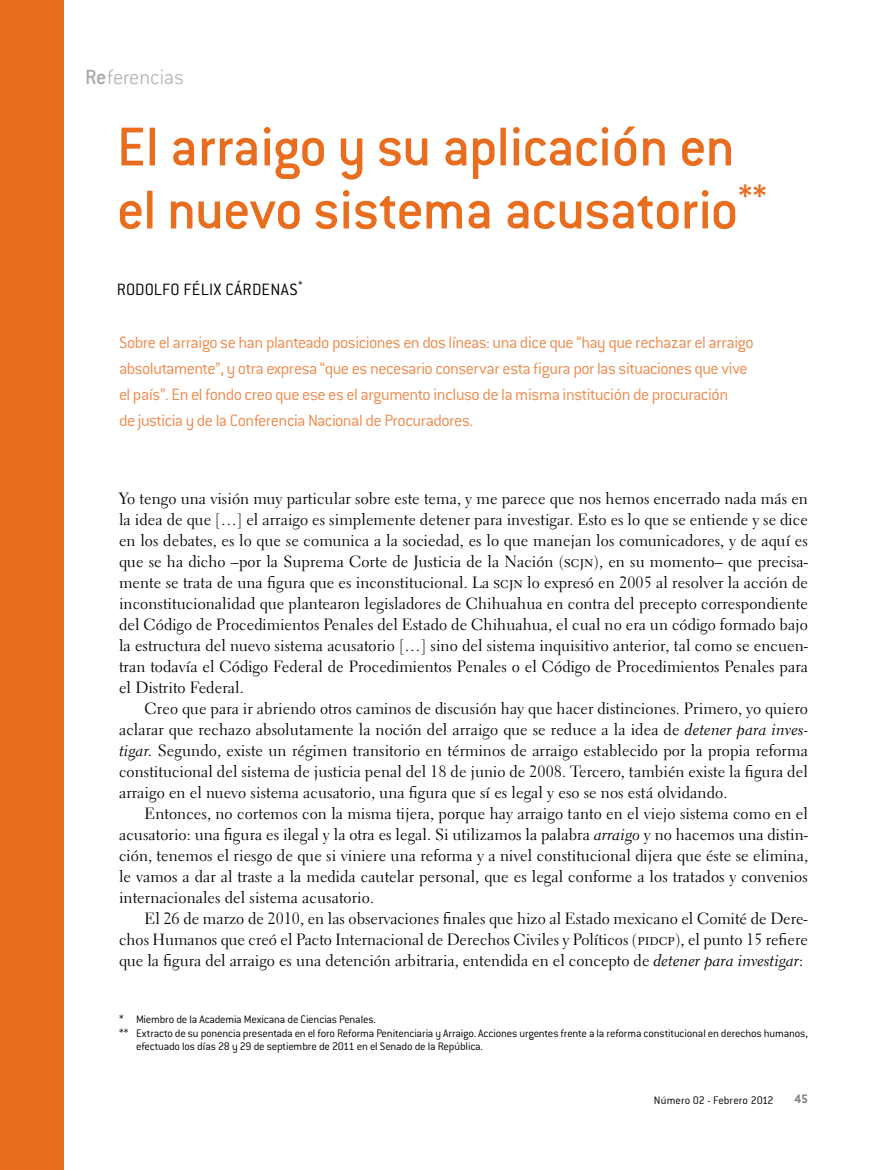
<style>
.page{position:relative;width:893px;height:1170px;background:#fff}
.page>*{position:absolute;margin:0;border:0;box-sizing:border-box;transform-origin:0 0}
.t1{font:500 60px/63px "Conduit ITC Std";letter-spacing:-.005em;color:#e86d1f}
.t2{font:200 22.5px "Conduit ITC Std";color:#a7a9ac}
.t3{font:300 18px/26.2px "Conduit ITC Std";letter-spacing:-.03em;color:#ed8a4c}
.t4{font:300 18px "Conduit ITC Std";letter-spacing:.01em;color:#000}
.t5{font:16.2px/21px "Electra LT Std";letter-spacing:.005em;color:#000;text-align:justify}
.t6{font:700 13.5px "Conduit ITC Std";color:#808285}
.t7{font:300 12px "Conduit ITC Std";letter-spacing:-.015em;color:#000}
.s1{font-weight:500}
.s2{font-family:"Electra LT Std Cursive"}
</style>
<div class="page">
<div style="left:0;top:0;width:64px;height:1169px;background:#e86d1f"></div>
<h2 class="t2" style="left:85px;top:63px;width:100px"><span class="s1">re</span>ferencias</h2>
<h1 class="t1" style="left:117px;top:113px;width:651px">El arraigo y su aplicación en el nuevo sistema acusatorio<sup>**</sup></h1>
<p class="t4" style="left:117px;top:278px;width:187px">RODOLFO FÉLIX CÁRDENAS<sup>*</sup></p>
<p class="t3" style="left:119px;top:328px;width:636px">Sobre el arraigo se han planteado posiciones en dos líneas: una dice que “hay que rechazar el arraigo absolutamente”, y otra expresa “que es necesario conservar esta figura por las situaciones que vive el país”. En el fondo creo que ese es el argumento incluso de la misma institución de procuración<br>de justicia y de la Conferencia Nacional de Procuradores.</p>
<p class="t5" style="left:119px;top:488px;width:690px">Yo tengo una visión muy particular sobre este tema, y me parece que nos hemos encerrado nada más en la idea de que […] el arraigo es simplemente detener para investigar. Esto es lo que se entiende y se dice en los debates, es lo que se comunica a la sociedad, es lo que manejan los comunicadores, y de aquí es que se ha dicho –por la Suprema Corte de Justicia de la Nación (scjn), en su momento– que precisa&shy;mente se trata de una figura que es inconstitucional. La scjn lo expresó en 2005 al resolver la acción de inconstitucionalidad que plantearon legisladores de Chihuahua en contra del precepto correspondiente del Código de Procedimientos Penales del Estado de Chihuahua, el cual no era un código formado bajo la estructura del nuevo sistema acusatorio […] sino del sistema inquisitivo anterior, tal como se encuen&shy;tran todavía el Código Federal de Procedimientos Penales o el Código de Procedimientos Penales para el Distrito Federal.</p>
<p class="t5" style="left:119px;top:698px;width:690px;text-indent:26px">Creo que para ir abriendo otros caminos de discusión hay que hacer distinciones. Primero, yo quiero aclarar que rechazo absolutamente la noción del arraigo que se reduce a la idea de <span class="s2">detener para inves&shy;tigar.</span> Segundo, existe un régimen transitorio en términos de arraigo establecido por la propia reforma constitucional del sistema de justicia penal del 18 de junio de 2008. Tercero, también existe la figura del arraigo en el nuevo sistema acusatorio, una figura que sí es legal y eso se nos está olvidando.</p>
<p class="t5" style="left:119px;top:803px;width:690px;text-indent:26px">Entonces, no cortemos con la misma tijera, porque hay arraigo tanto en el viejo sistema como en el acusatorio: una figura es ilegal y la otra es legal. Si utilizamos la palabra <span class="s2">arraigo</span> y no hacemos una distin&shy;ción, tenemos el riesgo de que si viniere una reforma y a nivel constitucional dijera que éste se elimina, le vamos a dar al traste a la medida cautelar personal, que es legal conforme a los tratados y convenios internacionales del sistema acusatorio.</p>
<p class="t5" style="left:119px;top:908px;width:690px;text-indent:26px">El 26 de marzo de 2010, en las observaciones finales que hizo al Estado mexicano el Comité de Dere&shy;chos Humanos que creó el Pacto Internacional de Derechos Civiles y Políticos (pidcp), el punto 15 refiere que la figura del arraigo es una detención arbitraria, entendida en el concepto de <span class="s2">detener para investigar</span>:</p>
<p class="t7" style="left:119px;top:1012px;width:259px">* Miembro de la Academia Mexicana de Ciencias Penales.</p>
<p class="t7" style="left:119px;top:1025px;width:690px">** Extracto de su ponencia presentada en el foro Reforma Penitenciaria y Arraigo. Acciones urgentes frente a la reforma constitucional en derechos humanos,</p>
<p class="t7" style="left:136px;top:1039px;width:348px">efectuado los días 28 y 29 de septiembre de 2011 en el Senado de la República.</p>
<p class="t7" style="left:654px;top:1092px;width:121px">Número 02 - Febrero 2012</p>
<p class="t6" style="left:794px;top:1090px;width:15px">45</p>
</div>
